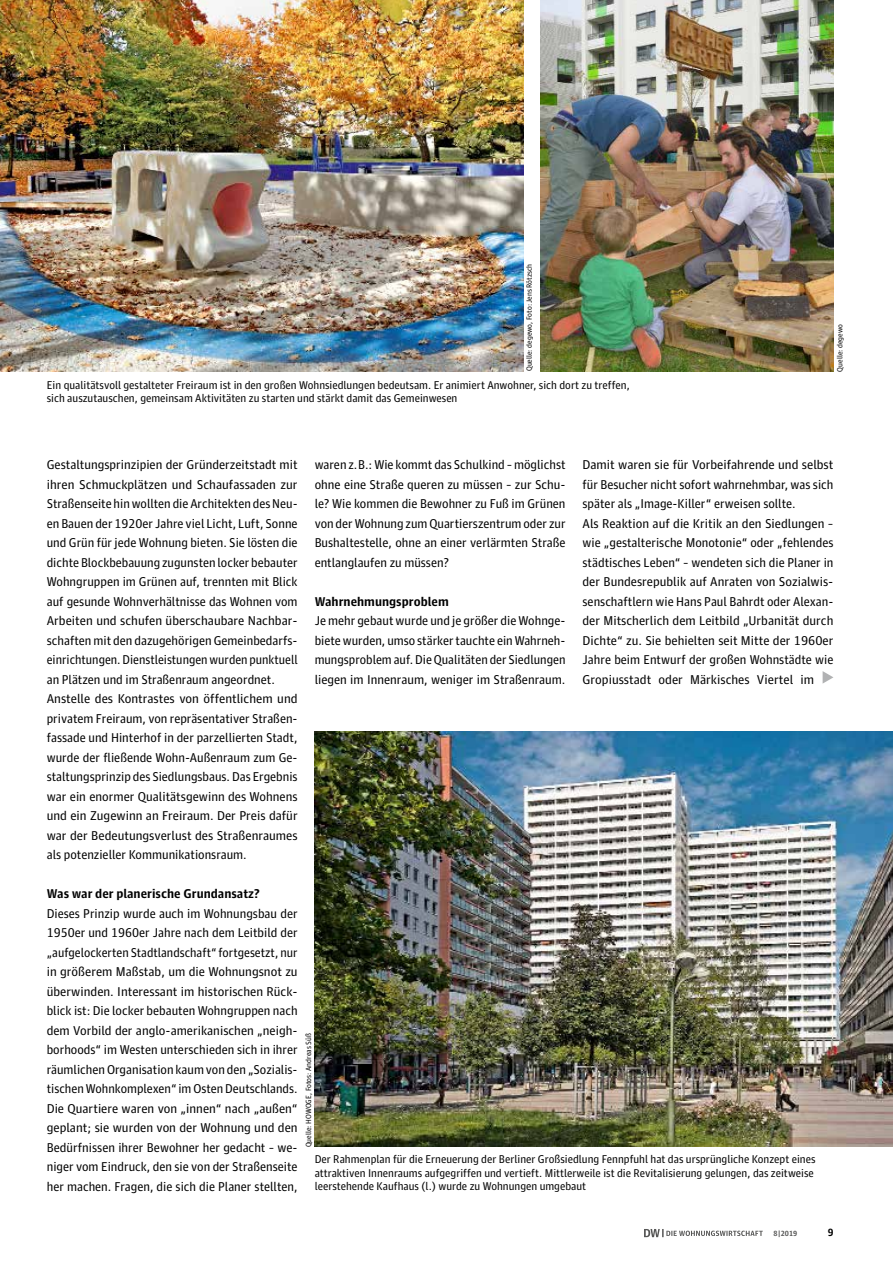
<style>
.page{position:relative;width:893px;height:1263px;background:#fff}
.page>*{position:absolute;margin:0;border:0;box-sizing:border-box;transform-origin:0 0}
.t1{font:12.75px/19.5px "Guardian Agate Sans 1";color:#000;text-align:justify}
.t2{font:700 12.75px "Guardian Agate Sans 1";color:#000}
.t3{font:11.25px/13.5px "Guardian Agate Sans 1";color:#000}
.t4{font:700 10.5px "Guardian Agate Sans 1";color:#000}
.t5{font:7.5px "Guardian Agate Sans 1";color:#000}
.t6{font:700 7.5px "Guardian Agate Sans 1";color:#565655}
</style>
<div class="page">
<svg style="left:644px;top:1229px;width:119px;height:8px"></svg>
<svg style="left:823px;top:671px;width:10px;height:13px"></svg>
<img style="left:315px;top:731px;width:578px;height:415px">
<img style="left:0;top:0;width:523px;height:372px">
<img style="left:540px;top:0;width:293px;height:372px">
<p class="t5" style="left:524px;top:371px;width:109px;rotate:-90deg">Quelle: degewo, Foto: Jens Rötzsch</p>
<p class="t3" style="left:47px;top:377px;width:584px">Ein qualitätsvoll gestalteter Freiraum ist in den großen Wohnsiedlungen bedeutsam. Er animiert Anwohner, sich dort zu treffen, sich auszutauschen, gemeinsam Aktivitäten zu starten und stärkt damit das Gemeinwesen</p>
<p class="t5" style="left:835px;top:372px;width:49px;rotate:-90deg">Quelle: degewo</p>
<p class="t1" style="left:47px;top:454px;width:252px;text-align:left">Gestaltungsprinzipien der Gründerzeitstadt mit ihren Schmuckplätzen und Schaufassaden zur Straßenseite hin wollten die Architekten des Neu&shy;en Bauen der 1920er Jahre viel Licht, Luft, Sonne und Grün für jede Wohnung bieten. Sie lösten die dichte Blockbebauung zugunsten locker bebauter Wohngruppen im Grünen auf, trennten mit Blick auf gesunde Wohnverhältnisse das Wohnen vom Arbeiten und schufen überschaubare Nachbar&shy;schaften mit den dazugehörigen Gemeinbedarfs&shy;einrichtungen. Dienstleistungen wurden punktuell an Plätzen und im Straßenraum angeordnet.<br>Anstelle des Kontrastes von öffentlichem und privatem Freiraum, von repräsentativer Straßen&shy;fassade und Hinterhof in der parzellierten Stadt, wurde der fließende Wohn-Außenraum zum Ge&shy;staltungsprinzip des Siedlungsbaus. Das Ergebnis war ein enormer Qualitätsgewinn des Wohnens und ein Zugewinn an Freiraum. Der Preis dafür war der Bedeutungsverlust des Straßenraumes als potenzieller Kommunikationsraum.</p>
<p class="t2" style="left:47px;top:885px;width:215px">Was war der planerische Grundansatz?</p>
<p class="t1" style="left:47px;top:902px;width:252px">Dieses Prinzip wurde auch im Wohnungsbau der 1950er und 1960er Jahre nach dem Leitbild der „aufgelockerten Stadtlandschaft“ fortgesetzt, nur in größerem Maßstab, um die Wohnungsnot zu überwinden. Interessant im historischen Rück&shy;blick ist: Die locker bebauten Wohngruppen nach dem Vorbild der anglo-amerikanischen „neigh&shy;borhoods“ im Westen unterschieden sich in ihrer räumlichen Organisation kaum von den „Sozialis&shy;tischen Wohnkomplexen“ im Osten Deutschlands.<br>Die Quartiere waren von „innen“ nach „außen“ geplant; sie wurden von der Wohnung und den Bedürfnissen ihrer Bewohner her gedacht – we&shy;niger vom Eindruck, den sie von der Straßenseite her machen. Fragen, die sich die Planer stellten,</p>
<p class="t1" style="left:315px;top:454px;width:252px">waren z. B.: Wie kommt das Schulkind – möglichst ohne eine Straße queren zu müssen – zur Schu&shy;le? Wie kommen die Bewohner zu Fuß im Grünen von der Wohnung zum Quartierszentrum oder zur Bushaltestelle, ohne an einer verlärmten Straße entlanglaufen zu müssen?</p>
<p class="t2" style="left:315px;top:592px;width:136px">Wahrnehmungsproblem</p>
<p class="t1" style="left:315px;top:610px;width:252px">Je mehr gebaut wurde und je größer die Wohnge&shy;biete wurden, umso stärker tauchte ein Wahrneh&shy;mungsproblem auf. Die Qualitäten der Siedlungen liegen im Innenraum, weniger im Straßenraum.</p>
<p class="t1" style="left:583px;top:454px;width:252px;text-align:left">Damit waren sie für Vorbeifahrende und selbst für Besucher nicht sofort wahrnehmbar, was sich später als „Image-Killer“ erweisen sollte.<br>Als Reaktion auf die Kritik an den Siedlungen – wie „gestalterische Monotonie“ oder „fehlendes städtisches Leben“ – wendeten sich die Planer in der Bundesrepublik auf Anraten von Sozialwis&shy;senschaftlern wie Hans Paul Bahrdt oder Alexan&shy;der Mitscherlich dem Leitbild „Urbanität durch Dichte“ zu. Sie behielten seit Mitte der 1960er Jahre beim Entwurf der großen Wohnstädte wie Gropiusstadt oder Märkisches Viertel im</p>
<p class="t5" style="left:303px;top:1147px;width:116px;rotate:-90deg">Quelle: HOWOGE, Fotos: Andreas Süß</p>
<p class="t3" style="left:315px;top:1152px;width:502px">Der Rahmenplan für die Erneuerung der Berliner Großsiedlung Fennpfuhl hat das ursprüngliche Konzept eines attraktiven Innenraums aufgegriffen und vertieft. Mittlerweile ist die Revitalisierung gelungen, das zeitweise leerstehende Kaufhaus (l.) wurde zu Wohnungen umgebaut</p>
<p class="t6" style="left:774px;top:1228px;width:25px">8 | 2019</p>
<p class="t4" style="left:828px;top:1225px;width:7px">9</p>
</div>
